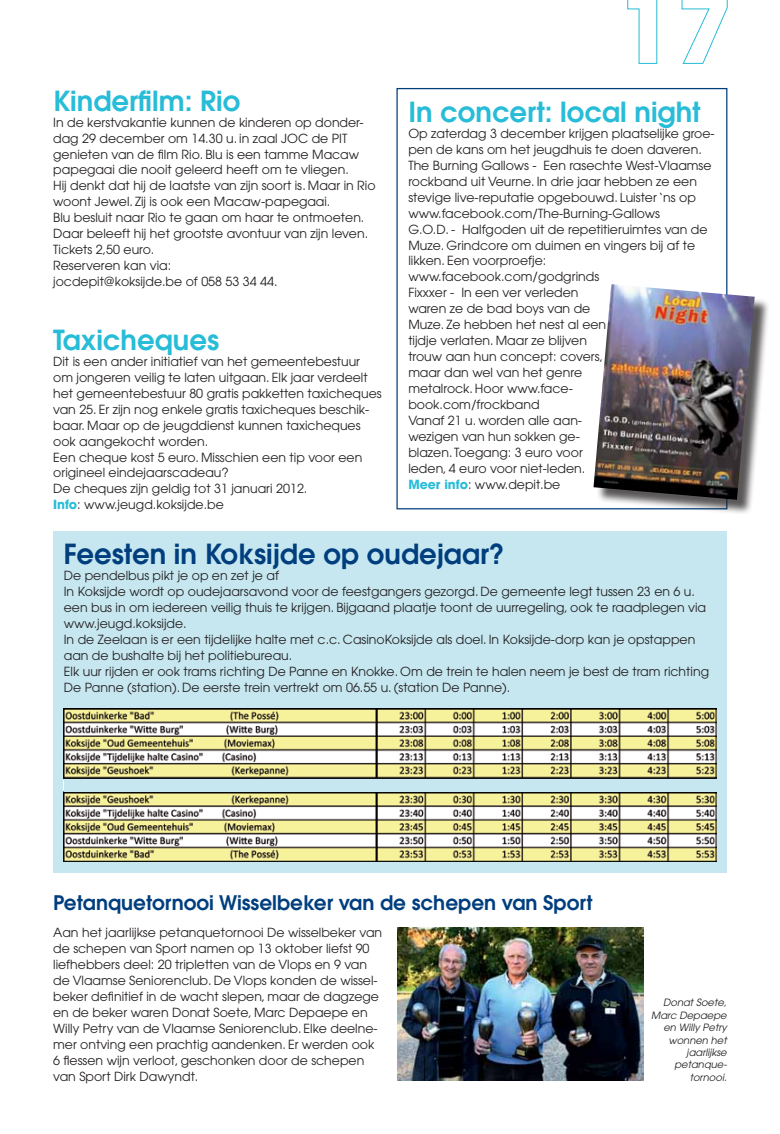
<style>
.page{position:relative;width:780px;height:1134px;background:#fff}
.page>*{position:absolute;margin:0;border:0;box-sizing:border-box;transform-origin:0 0}
.t1{font:600 27.5px "Avant Garde";color:#27bcd7}
.t2{font:600 27.5px "Avant Garde";color:#003e7e}
.t3{font:600 20px "Avant Garde";color:#003e7e}
.t4{font:12.5px/16px "Avant Garde";color:#231f20}
.t5{font:italic 10px/12.4px "Avant Garde";color:#231f20;text-align:right}
.s1{font-weight:700;color:#27bcd7}
</style>
<div class="page">
<svg style="left:627px;top:0;width:30px;height:64px"></svg>
<svg style="left:681px;top:0;width:46px;height:64px"></svg>
<div style="left:595px;top:286px;width:175px;height:229px;background:#231f20;opacity:.75"></div>
<img style="left:593px;top:284px;width:161px;height:216px">
<img style="left:397px;top:928px;width:246px;height:153px">
<div style="left:53px;top:531px;width:673px;height:341px;background:#c6e7f0"></div>
<img style="left:64px;top:708px;width:652px;height:154px">
<div style="left:63px;top:779px;width:659px;height:12px;background:#c6e7f0"></div>
<h1 class="t1" style="left:53px;top:83px;width:189px">Kinderfilm: Rio</h1>
<p class="t4" style="left:53px;top:114px;width:324px">In de kerstvakantie kunnen de kinderen op donder&shy;dag 29 december om 14.30 u. in zaal JOC de PIT genieten van de film Rio. Blu is een tamme Macaw papegaai die nooit geleerd heeft om te vliegen.<br>Hij denkt dat hij de laatste van zijn soort is. Maar in Rio woont Jewel. Zij is ook een Macaw-papegaai.<br>Blu besluit naar Rio te gaan om haar te ontmoeten.<br>Daar beleeft hij het grootste avontuur van zijn leven.<br>Tickets 2,50 euro.<br>Reserveren kan via:<br>jocdepit@koksijde.be of 058 53 34 44.</p>
<h1 class="t1" style="left:53px;top:322px;width:167px">Taxicheques</h1>
<p class="t4" style="left:53px;top:353px;width:330px">Dit is een ander initiatief van het gemeentebestuur om jongeren veilig te laten uitgaan. Elk jaar verdeelt het gemeentebestuur 80 gratis pakketten taxicheques van 25. Er zijn nog enkele gratis taxicheques beschik&shy;baar. Maar op de jeugddienst kunnen taxicheques ook aangekocht worden.<br>Een cheque kost 5 euro. Misschien een tip voor een origineel eindejaarscadeau?<br>De cheques zijn geldig tot 31 januari 2012.<br><span class="s1">Info</span>: www.jeugd.koksijde.be</p>
<h1 class="t1" style="left:408px;top:94px;width:294px">In concert: local night</h1>
<p class="t4" style="left:408px;top:125px;width:308px">Op zaterdag 3 december krijgen plaatselijke groe&shy;pen de kans om het jeugdhuis te doen daveren.<br>The Burning Gallows - Een rasechte West-Vlaamse rockband uit Veurne. In drie jaar hebben ze een stevige live-reputatie opgebouwd. Luister ‘ns op www.facebook.com/The-Burning-Gallows<br>G.O.D. - Halfgoden uit de repetitieruimtes van de Muze. Grindcore om duimen en vingers bij af te likken. Een voorproefje: www.facebook.com/godgrinds<br>Fixxxer - In een ver verleden<br>waren ze de bad boys van de<br>Muze. Ze hebben het nest al een<br>tijdje verlaten. Maar ze blijven<br>trouw aan hun concept: covers,<br>maar dan wel van het genre<br>metalrock. Hoor www.face-<br>book.com/frockband<br>Vanaf 21 u. worden alle aan-<br>wezigen van hun sokken ge-<br>blazen. Toegang: 3 euro voor<br>leden, 4 euro voor niet-leden.<br><span class="s1">Meer info</span>: www.depit.be</p>
<h1 class="t2" style="left:64px;top:536px;width:442px">Feesten in Koksijde op oudejaar?</h1>
<p class="t4" style="left:64px;top:567px;width:646px">De pendelbus pikt je op en zet je af<br>In Koksijde wordt op oudejaarsavond voor de feestgangers gezorgd. De gemeente legt tussen 23 en 6 u. een bus in om iedereen veilig thuis te krijgen. Bijgaand plaatje toont de uurregeling, ook te raadplegen via www.jeugd.koksijde.<br>In de Zeelaan is er een tijdelijke halte met c.c. CasinoKoksijde als doel. In Koksijde-dorp kan je opstappen aan de bushalte bij het politiebureau.<br>Elk uur rijden er ook trams richting De Panne en Knokke. Om de trein te halen neem je best de tram richting De Panne (station). De eerste trein vertrekt om 06.55 u. (station De Panne).</p>
<h2 class="t3" style="left:53px;top:889px;width:540px">Petanquetornooi Wisselbeker van de schepen van Sport</h2>
<p class="t4" style="left:53px;top:925px;width:330px">Aan het jaarlijkse petanquetornooi De wisselbeker van de schepen van Sport namen op 13 oktober liefst 90 liefhebbers deel: 20 tripletten van de Vlops en 9 van de Vlaamse Seniorenclub. De Vlops konden de wissel&shy;beker definitief in de wacht slepen, maar de dagzege en de beker waren Donat Soete, Marc Depaepe en Willy Petry van de Vlaamse Seniorenclub. Elke deelne&shy;mer ontving een prachtig aandenken. Er werden ook 6 flessen wijn verloot, geschonken door de schepen van Sport Dirk Dawyndt.</p>
<p class="t5" style="left:651px;top:996px;width:77px">Donat Soete,<br>Marc Depaepe en Willy Petry wonnen het jaarlijkse petanque&shy;tornooi.</p>
</div>
